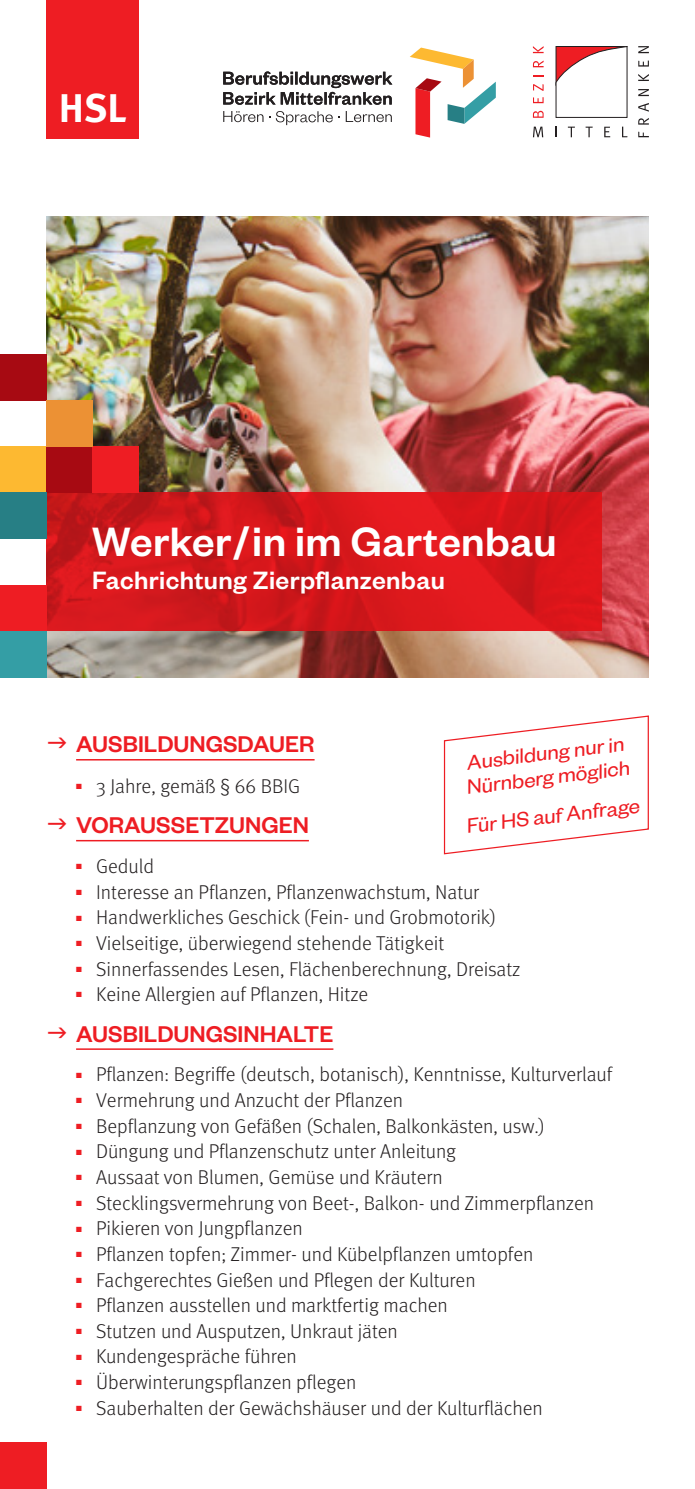
<style>
.page{position:relative;width:695px;height:1489px;background:#fff}
.page>*{position:absolute;margin:0;border:0;box-sizing:border-box;transform-origin:0 0}
.t1{font:500 45px "Founders Grotesk";letter-spacing:.01em;color:#fff}
.t2{font:700 40px "Meta OT";color:#fff}
.t3{font:500 27.5px "Founders Grotesk";letter-spacing:.015em;color:#fff}
.t4{font:500 25px "Founders Grotesk";color:#ee1d23}
.t5{font:22.5px/24.8px "Founders Grotesk";color:#ee1d23}
.t6{font:300 20px "Meta OT";color:#231f20}
</style>
<div class="page">
<img style="left:46px;top:216px;width:602px;height:461px">
<svg style="left:46px;top:493px;width:555px;height:138px;background:#d5171b"></svg>
<hr style="left:76px;top:759px;width:238px;height:1px;background:#ee1d23">
<hr style="left:76px;top:839px;width:233px;height:2px;background:#ee1d23">
<hr style="left:76px;top:1048px;width:257px;height:1px;background:#ee1d23">
<div style="left:0;top:1442px;width:46px;height:46px;background:#ee1d23"></div>
<div style="left:0;top:446px;width:46px;height:47px;background:#fdb931"></div>
<div style="left:0;top:354px;width:46px;height:46px;background:#a70a12"></div>
<div style="left:46px;top:446px;width:46px;height:47px;background:#a70a12"></div>
<div style="left:92px;top:446px;width:46px;height:47px;background:#ee1d23"></div>
<div style="left:0;top:493px;width:46px;height:46px;background:#277f85"></div>
<div style="left:0;top:585px;width:46px;height:46px;background:#ee1d23"></div>
<div style="left:0;top:631px;width:46px;height:46px;background:#349ea5"></div>
<div style="left:46px;top:400px;width:46px;height:46px;background:#ec9134"></div>
<div style="left:46px;top:0;width:92px;height:138px;background:#ee1d23"></div>
<svg style="left:443px;top:715px;width:206px;height:140px"></svg>
<svg style="left:533px;top:111px;width:10px;height:7px"></svg>
<svg style="left:533px;top:97px;width:10px;height:6px"></svg>
<svg style="left:533px;top:84px;width:10px;height:7px"></svg>
<svg style="left:533px;top:61px;width:10px;height:6px"></svg>
<svg style="left:533px;top:46px;width:10px;height:7px"></svg>
<svg style="left:533px;top:127px;width:10px;height:10px"></svg>
<svg style="left:555px;top:46px;width:93px;height:91px"></svg>
<svg style="left:223px;top:111px;width:40px;height:11px"></svg>
<svg style="left:223px;top:71px;width:169px;height:34px"></svg>
<svg style="left:269px;top:111px;width:123px;height:14px"></svg>
<svg style="left:410px;top:48px;width:85px;height:90px"></svg>
<h2 class="t2" style="left:59px;top:83px;width:69px">HSL</h2>
<h1 class="t1" style="left:92px;top:514px;width:466px">Werker/in im Gartenbau</h1>
<h3 class="t3" style="left:92px;top:563px;width:354px">Fachrichtung Zierpflanzenbau</h3>
<p class="t4" style="left:76px;top:728px;width:240px">AUSBILDUNGSDAUER</p>
<p class="t6" style="left:76px;top:774px;width:226px"><sup>■</sup> 3 Jahre, gemäß § 66 BBIG</p>
<p class="t4" style="left:76px;top:809px;width:234px">VORAUSSETZUNGEN</p>
<p class="t6" style="left:76px;top:854px;width:79px"><sup>■</sup> Geduld</p>
<p class="t6" style="left:76px;top:880px;width:404px"><sup>■</sup> Interesse an Pflanzen, Pflanzenwachstum, Natur</p>
<p class="t6" style="left:76px;top:905px;width:421px"><sup>■</sup> Handwerkliches Geschick (Fein- und Grobmotorik)</p>
<p class="t6" style="left:76px;top:931px;width:369px"><sup>■</sup> Vielseitige, überwiegend stehende Tätigkeit</p>
<p class="t6" style="left:76px;top:956px;width:446px"><sup>■</sup> Sinnerfassendes Lesen, Flächenberechnung, Dreisatz</p>
<p class="t6" style="left:76px;top:982px;width:293px"><sup>■</sup> Keine Allergien auf Pflanzen, Hitze</p>
<p class="t4" style="left:76px;top:1017px;width:259px">AUSBILDUNGSINHALTE</p>
<p class="t6" style="left:76px;top:1062px;width:537px"><sup>■</sup> Pflanzen: Begriffe (deutsch, botanisch), Kenntnisse, Kulturverlauf</p>
<p class="t6" style="left:76px;top:1088px;width:328px"><sup>■</sup> Vermehrung und Anzucht der Pflanzen</p>
<p class="t6" style="left:76px;top:1114px;width:470px"><sup>■</sup> Bepflanzung von Gefäßen (Schalen, Balkonkästen, usw.)</p>
<p class="t6" style="left:76px;top:1139px;width:381px"><sup>■</sup> Düngung und Pflanzenschutz unter Anleitung</p>
<p class="t6" style="left:76px;top:1165px;width:368px"><sup>■</sup> Aussaat von Blumen, Gemüse und Kräutern</p>
<p class="t6" style="left:76px;top:1190px;width:519px"><sup>■</sup> Stecklingsvermehrung von Beet-, Balkon- und Zimmerpflanzen</p>
<p class="t6" style="left:76px;top:1216px;width:228px"><sup>■</sup> Pikieren von Jungpflanzen</p>
<p class="t6" style="left:76px;top:1242px;width:458px"><sup>■</sup> Pflanzen topfen; Zimmer- und Kübelpflanzen umtopfen</p>
<p class="t6" style="left:76px;top:1267px;width:401px"><sup>■</sup> Fachgerechtes Gießen und Pflegen der Kulturen</p>
<p class="t6" style="left:76px;top:1293px;width:373px"><sup>■</sup> Pflanzen ausstellen und marktfertig machen</p>
<p class="t6" style="left:76px;top:1319px;width:323px"><sup>■</sup> Stutzen und Ausputzen, Unkraut jäten</p>
<p class="t6" style="left:76px;top:1344px;width:222px"><sup>■</sup> Kundengespräche führen</p>
<p class="t6" style="left:76px;top:1370px;width:282px"><sup>■</sup> Überwinterungspflanzen pflegen</p>
<p class="t6" style="left:76px;top:1395px;width:468px"><sup>■</sup> Sauberhalten der Gewächshäuser und der Kulturflächen</p>
<p class="t5" style="left:461px;top:749px;width:166px;rotate:-7deg">Ausbildung nur in<br>Nürnberg möglich</p>
<p class="t5" style="left:464px;top:813px;width:176px;rotate:-7deg">Für HS auf Anfrage</p>
</div>
